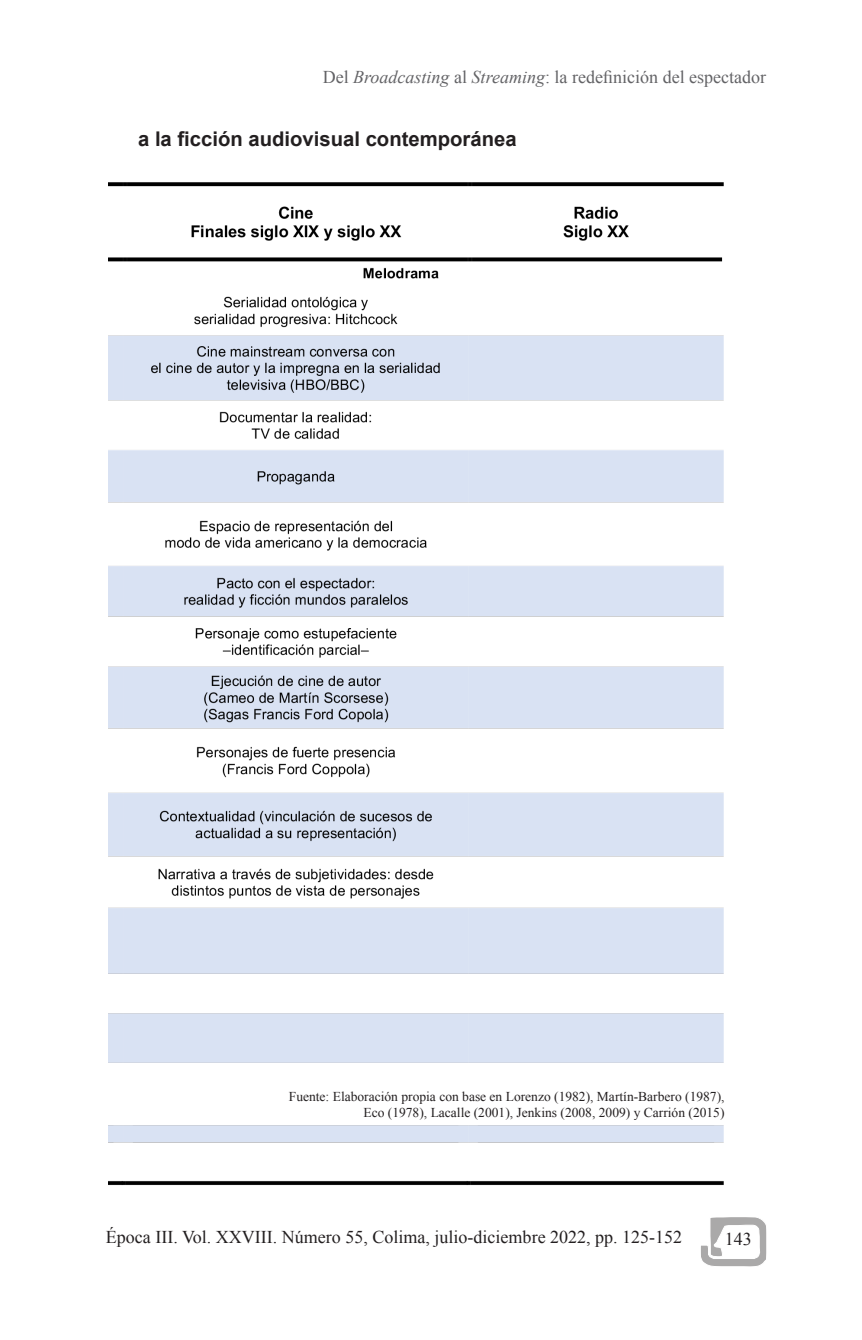
<style>
.page{position:relative;width:862px;height:1340px;background:#fff}
.page>*{position:absolute;margin:0;border:0;box-sizing:border-box;transform-origin:0 0}
.Títulos_de_Cuadros_y{font:700 20.25px "Arial";color:#231f20}
.t1{font:18px "Times New Roman";color:#231f20}
.t2{font:18px "Times New Roman";color:#636366}
.Fuente_cuadros_y_grá{font:13.5px/16.2px "Times New Roman";color:#231f20;text-align:right}
.s1{font-style:italic}
</style>
<div class="page">
<img style="left:108px;top:182px;width:616px;height:1004px">
<svg style="left:701px;top:1217px;width:64px;height:49px"></svg>
<h2 class="t2" style="left:322px;top:65px;width:445px">Del <span class="s1">Broadcasting</span> al <span class="s1">Streaming</span>: la redefinición del espectador</h2>
<p class="Títulos_de_Cuadros_y" style="left:138px;top:125px;width:380px">a la ficción audiovisual contemporánea</p>
<p class="Fuente_cuadros_y_grá" style="left:289px;top:1087px;width:437px">Fuente: Elaboración propia con base en Lorenzo (1982), Martín-Barbero (1987),<br>Eco (1978), Lacalle (2001), Jenkins (2008, 2009) y Carrión (2015)</p>
<h2 class="t1" style="left:106px;top:1225px;width:577px">Época III. Vol. XXVIII. Número 55, Colima, julio-diciembre 2022, pp. 125-152</h2>
<h2 class="t1" style="left:724px;top:1227px;width:28px">143</h2>
</div>
